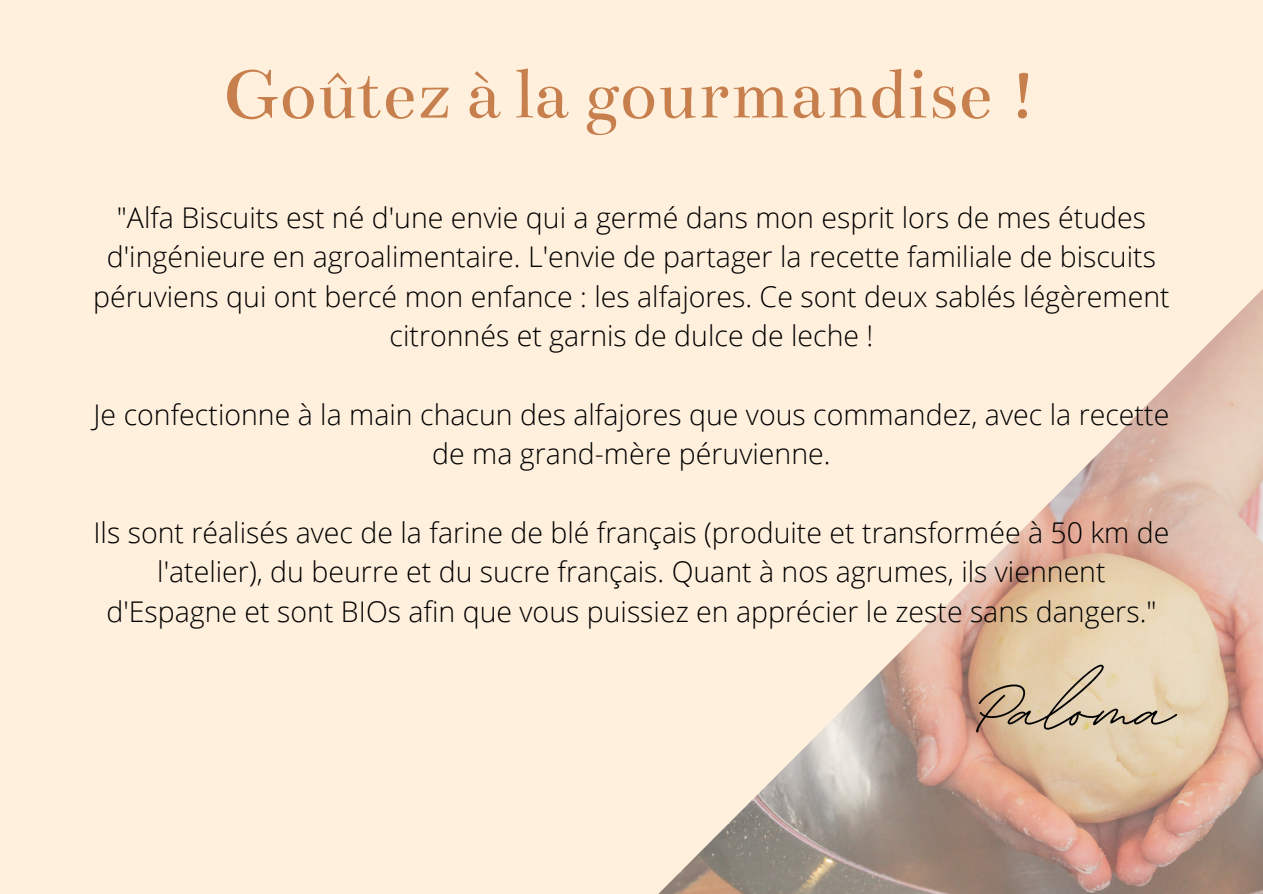
<style>
.page{position:relative;width:1263px;height:894px;background:#fff}
.page>*{position:absolute;margin:0;border:0;box-sizing:border-box;transform-origin:0 0}
.t1{font:700 115.5px "BD Script";color:#000}
.t2{font:76.5px "Bentham";color:#c7804d}
.t3{font:300 28.5px/39.3px "Open Sans";color:#000;text-align:center}
</style>
<div class="page">
<div style="left:0;top:0;width:1263px;height:893px;background:#fff0dd"></div>
<img style="left:659px;top:289px;width:604px;height:604px">
<h2 class="t2" style="left:223px;top:52px;width:817px">Goûtez à la gourmandise !</h2>
<p class="t3" style="left:93px;top:197px;width:1078px">"Alfa Biscuits est né d'une envie qui a germé dans mon esprit lors de mes études d'ingénieure en agroalimentaire. L'envie de partager la recette familiale de biscuits péruviens qui ont bercé mon enfance : les alfajores. Ce sont deux sablés légèrement citronnés et garnis de dulce de leche !</p>
<p class="t3" style="left:94px;top:394px;width:1077px">Je confectionne à la main chacun des alfajores que vous commandez, avec la recette de ma grand-mère péruvienne.</p>
<p class="t3" style="left:93px;top:512px;width:1077px">Ils sont réalisés avec de la farine de blé français (produite et transformée à 50 km de l'atelier), du beurre et du sucre français. Quant à nos agrumes, ils viennent d'Espagne et sont BIOs afin que vous puissiez en apprécier le zeste sans dangers."</p>
<h1 class="t1" style="left:974px;top:633px;width:202px">Paloma</h1>
</div>
